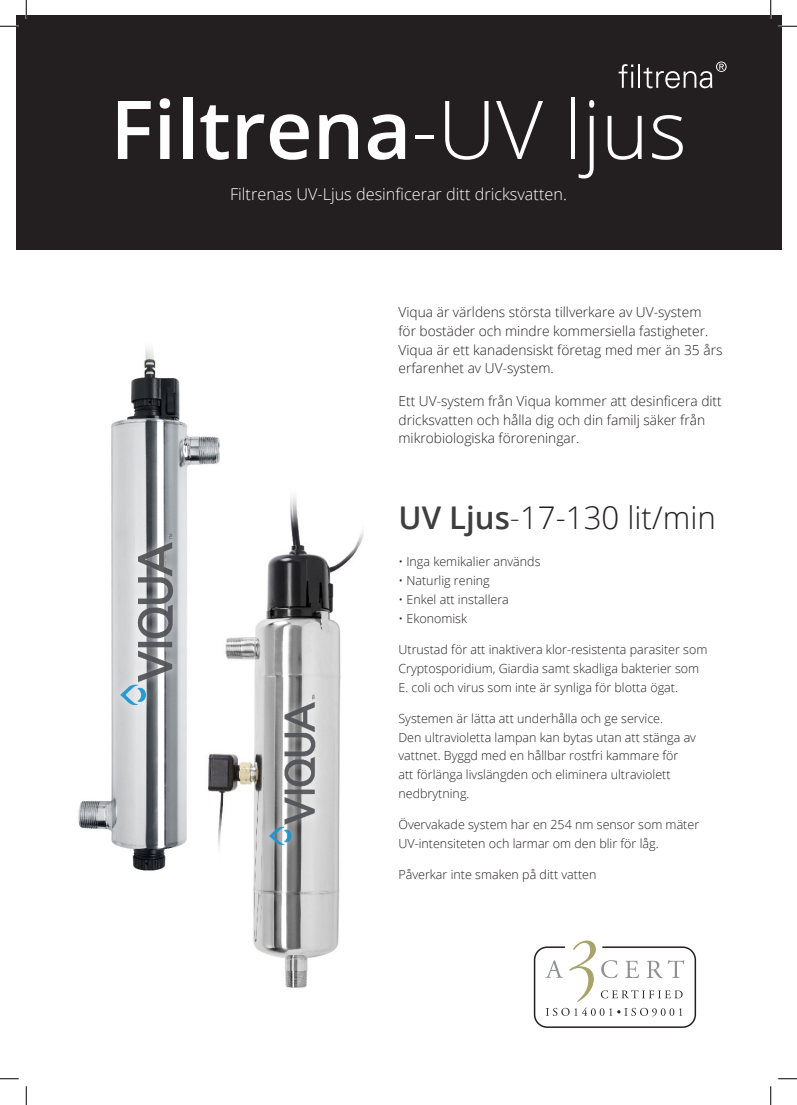
<style>
.page{position:relative;width:797px;height:1105px;background:#fff}
.page>*{position:absolute;margin:0;border:0;box-sizing:border-box;transform-origin:0 0}
.t1{font:600 81.25px "Open Sans";color:#fff}
.t2{font:300 31.25px "Open Sans";color:#231f20}
.t3{font:300 16.25px "Open Sans";color:#fff}
.t4{font:300 13.75px/18.8px "Open Sans";color:#231f20}
.t5{font:300 12.5px/18.8px "Open Sans";color:#231f20}
.s1{font-weight:300}
.s2{font-weight:600;color:#3e3e3f}
.s3{color:#3e3e3f}
</style>
<div class="page">
<div style="left:16px;top:16px;width:765px;height:234px;background:#231f20"></div>
<svg style="left:618px;top:64px;width:15px;height:24px"></svg>
<hr style="left:638px;top:65px;width:2px;height:23px;background:#fff">
<svg style="left:643px;top:62px;width:83px;height:26px"></svg>
<svg style="left:545px;top:940px;width:139px;height:76px"></svg>
<div style="left:534px;top:946px;width:162px;height:82px;border:1px solid #231f20;border-radius:13px"></div>
<img style="left:78px;top:346px;width:142px;height:525px">
<img style="left:205px;top:470px;width:158px;height:518px">
<svg style="left:0;top:25px;width:19px;height:2px"></svg>
<svg style="left:778px;top:25px;width:19px;height:2px"></svg>
<svg style="left:0;top:1078px;width:19px;height:1px"></svg>
<svg style="left:778px;top:1078px;width:19px;height:1px"></svg>
<svg style="left:25px;top:0;width:2px;height:19px"></svg>
<svg style="left:25px;top:1086px;width:2px;height:19px"></svg>
<svg style="left:770px;top:0;width:1px;height:19px"></svg>
<svg style="left:770px;top:1086px;width:1px;height:19px"></svg>
<h1 class="t1" style="left:110px;top:74px;width:578px">Filtrena<span class="s1">-UV ljus</span></h1>
<h3 class="t3" style="left:230px;top:183px;width:338px">Filtrenas UV-Ljus desinficerar ditt dricksvatten.</h3>
<p class="t4" style="left:398px;top:302px;width:325px">Viqua är världens största tillverkare av UV-system för bostäder och mindre kommersiella fastigheter.<br>Viqua är ett kanadensiskt företag med mer än 35 års erfarenhet av UV-system.</p>
<p class="t4" style="left:398px;top:391px;width:325px">Ett UV-system från Viqua kommer att desinficera ditt dricksvatten och hålla dig och din familj säker från mikrobiologiska föroreningar.</p>
<h2 class="t2" style="left:398px;top:496px;width:319px"><span class="s2">UV Ljus</span><span class="s3">-</span>17-130 lit/min</h2>
<p class="t5" style="left:398px;top:552px;width:143px">• Inga kemikalier används</p>
<p class="t5" style="left:398px;top:571px;width:93px">• Naturlig rening</p>
<p class="t5" style="left:398px;top:590px;width:112px">• Enkel att installera</p>
<p class="t5" style="left:398px;top:608px;width:70px">• Ekonomisk</p>
<p class="t5" style="left:398px;top:640px;width:310px">Utrustad för att inaktivera klor-resistenta parasiter som<br>Cryptosporidium, Giardia samt skadliga bakterier som<br>E. coli och virus som inte är synliga för blotta ögat.</p>
<p class="t5" style="left:398px;top:708px;width:299px">Systemen är lätta att underhålla och ge service.<br>Den ultravioletta lampan kan bytas utan att stänga av vattnet. Byggd med en hållbar rostfri kammare för att förlänga livslängden och eliminera ultraviolett nedbrytning.</p>
<p class="t5" style="left:398px;top:815px;width:302px">Övervakade system har en 254 nm sensor som mäter<br>UV-intensiteten och larmar om den blir för låg.</p>
<p class="t5" style="left:398px;top:865px;width:199px">Påverkar inte smaken på ditt vatten</p>
</div>
